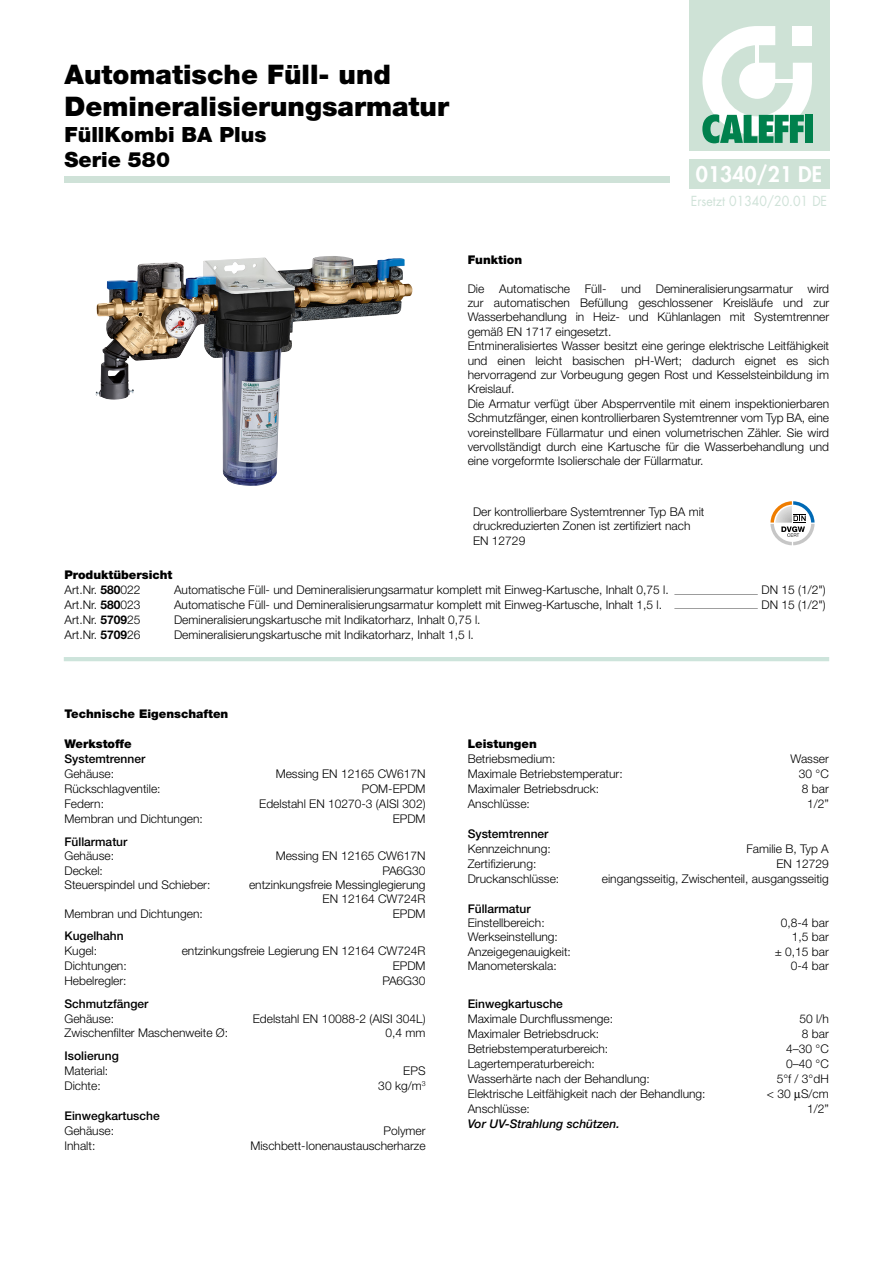
<style>
.page{position:relative;width:893px;height:1263px;background:#fff}
.page>*{position:absolute;margin:0;border:0;box-sizing:border-box;transform-origin:0 0}
.t1{font:900 27px/32.4px "Helvetica Neue LT Std";color:#000}
.t2{font:900 21px "Helvetica Neue LT Std";color:#000}
.t3{font:800 21px "Futura";color:#fff}
.Normale{font:13.5px "Futura Std";color:#cfe2d8;scale:.91 1}
.t4{font:300 12px/14.4px "Helvetica Neue LT Std";color:#000;text-align:justify}
.t5{font:500 12px "Helvetica Neue LT Std";color:#000}
.t6{font:900 12px "Helvetica Neue LT Std";color:#000}
.t7{font:italic 500 12px "Helvetica Neue LT Std";color:#000}
.s1{font-weight:700}
</style>
<div class="page">
<div style="left:689px;top:0;width:140px;height:151px;background:#cee2d6"></div>
<div style="left:689px;top:159px;width:140px;height:30px;background:#cee2d6"></div>
<svg style="left:702px;top:26px;width:110px;height:117px"></svg>
<div style="left:805px;top:115px;width:8px;height:28px;background:#00814d"></div>
<hr style="left:64px;top:657px;width:765px;height:4px;background:#cde4db">
<img style="left:96px;top:256px;width:236px;height:128px">
<hr style="left:674px;top:594px;width:84px;height:1px;background:#000">
<hr style="left:674px;top:608px;width:84px;height:1px;background:#000">
<div style="left:64px;top:176px;width:605px;height:7px;background:#cfe2d8"></div>
<svg style="left:770px;top:501px;width:45px;height:44px"></svg>
<p class="t1" style="left:65px;top:58px;width:386px">Automatische Füll- und<br>Demineralisierungsarmatur</p>
<p class="t2" style="left:65px;top:121px;width:203px">FüllKombi BA Plus</p>
<p class="t2" style="left:65px;top:147px;width:107px">Serie 580</p>
<p class="t3" style="left:696px;top:160px;width:128px">01340/21 DE</p>
<p class="Normale" style="left:691px;top:193px;width:151px">Ersetzt 01340/20.01 DE</p>
<p class="t6" style="left:468px;top:252px;width:56px">Funktion</p>
<p class="t4" style="left:468px;top:281px;width:363px">Die Automatische Füll- und Demineralisierungsarmatur wird zur automatischen Befüllung geschlossener Kreisläufe und zur Wasserbehandlung in Heiz- und Kühlanlagen mit Systemtrenner gemäß EN 1717 eingesetzt.</p>
<p class="t4" style="left:468px;top:338px;width:363px">Entmineralisiertes Wasser besitzt eine geringe elektrische Leitfähigkeit und einen leicht basischen pH-Wert; dadurch eignet es sich hervorragend zur Vorbeugung gegen Rost und Kesselsteinbildung im Kreislauf.</p>
<p class="t4" style="left:468px;top:396px;width:363px">Die Armatur verfügt über Absperrventile mit einem inspektionierbaren Schmutzfänger, einen kontrollierbaren Systemtrenner vom Typ BA, eine voreinstellbare Füllarmatur und einen volumetrischen Zähler. Sie wird vervollständigt durch eine Kartusche für die Wasserbehandlung und eine vorgeformte Isolierschale der Füllarmatur.</p>
<p class="t4" style="left:473px;top:504px;width:233px">Der kontrollierbare Systemtrenner Typ BA mit druckreduzierten Zonen ist zertifiziert nach</p>
<p class="t4" style="left:473px;top:533px;width:54px">EN 12729</p>
<p class="t6" style="left:65px;top:568px;width:109px">Produktübersicht</p>
<p class="t4" style="left:65px;top:583px;width:78px">Art.Nr. <span class="s1">580</span>022</p>
<p class="t4" style="left:174px;top:583px;width:496px">Automatische Füll- und Demineralisierungsarmatur komplett mit Einweg-Kartusche, Inhalt 0,75 l.</p>
<p class="t4" style="left:761px;top:583px;width:66px">DN 15 (1/2")</p>
<p class="t4" style="left:65px;top:598px;width:78px">Art.Nr. <span class="s1">580</span>023</p>
<p class="t4" style="left:174px;top:598px;width:490px">Automatische Füll- und Demineralisierungsarmatur komplett mit Einweg-Kartusche, Inhalt 1,5 l.</p>
<p class="t4" style="left:761px;top:598px;width:66px">DN 15 (1/2")</p>
<p class="t4" style="left:65px;top:613px;width:78px">Art.Nr. <span class="s1">5709</span>25</p>
<p class="t4" style="left:174px;top:613px;width:308px">Demineralisierungskartusche mit Indikatorharz, Inhalt 0,75 l.</p>
<p class="t4" style="left:65px;top:628px;width:78px">Art.Nr. <span class="s1">5709</span>26</p>
<p class="t4" style="left:174px;top:628px;width:301px">Demineralisierungskartusche mit Indikatorharz, Inhalt 1,5 l.</p>
<p class="t6" style="left:65px;top:707px;width:165px">Technische Eigenschaften</p>
<p class="t6" style="left:65px;top:737px;width:69px">Werkstoffe</p>
<p class="t5" style="left:65px;top:752px;width:82px">Systemtrenner</p>
<p class="t4" style="left:65px;top:766px;width:51px">Gehäuse:</p>
<p class="t4" style="left:276px;top:766px;width:151px">Messing EN 12165 CW617N</p>
<p class="t4" style="left:65px;top:781px;width:98px">Rückschlagventile:</p>
<p class="t4" style="left:362px;top:781px;width:65px">POM-EPDM</p>
<p class="t4" style="left:65px;top:796px;width:41px">Federn:</p>
<p class="t4" style="left:259px;top:796px;width:168px">Edelstahl EN 10270-3 (AISI 302)</p>
<p class="t4" style="left:65px;top:811px;width:140px">Membran und Dichtungen:</p>
<p class="t4" style="left:393px;top:811px;width:34px">EPDM</p>
<p class="t5" style="left:65px;top:834px;width:64px">Füllarmatur</p>
<p class="t4" style="left:65px;top:848px;width:51px">Gehäuse:</p>
<p class="t4" style="left:276px;top:848px;width:151px">Messing EN 12165 CW617N</p>
<p class="t4" style="left:65px;top:863px;width:40px">Deckel:</p>
<p class="t4" style="left:382px;top:863px;width:45px">PA6G30</p>
<p class="t4" style="left:65px;top:877px;width:147px">Steuerspindel und Schieber:</p>
<p class="t4" style="left:249px;top:877px;width:178px">entzinkungsfreie Messinglegierung</p>
<p class="t4" style="left:323px;top:892px;width:104px">EN 12164 CW724R</p>
<p class="t4" style="left:65px;top:906px;width:140px">Membran und Dichtungen:</p>
<p class="t4" style="left:393px;top:906px;width:34px">EPDM</p>
<p class="t5" style="left:65px;top:929px;width:61px">Kugelhahn</p>
<p class="t4" style="left:65px;top:943px;width:34px">Kugel:</p>
<p class="t4" style="left:182px;top:943px;width:245px">entzinkungsfreie Legierung EN 12164 CW724R</p>
<p class="t4" style="left:65px;top:958px;width:64px">Dichtungen:</p>
<p class="t4" style="left:393px;top:958px;width:34px">EPDM</p>
<p class="t4" style="left:65px;top:973px;width:64px">Hebelregler:</p>
<p class="t4" style="left:382px;top:973px;width:45px">PA6G30</p>
<p class="t5" style="left:65px;top:996px;width:86px">Schmutzfänger</p>
<p class="t4" style="left:65px;top:1011px;width:51px">Gehäuse:</p>
<p class="t4" style="left:253px;top:1011px;width:174px">Edelstahl EN 10088-2 (AISI 304L)</p>
<p class="t4" style="left:65px;top:1025px;width:165px">Zwischenfilter Maschenweite Ø:</p>
<p class="t4" style="left:386px;top:1025px;width:42px">0,4 mm</p>
<p class="t5" style="left:65px;top:1048px;width:56px">Isolierung</p>
<p class="t4" style="left:65px;top:1063px;width:45px">Material:</p>
<p class="t4" style="left:403px;top:1063px;width:24px">EPS</p>
<p class="t4" style="left:65px;top:1078px;width:38px">Dichte:</p>
<p class="t4" style="left:378px;top:1078px;width:49px">30 kg/m<sup>3</sup></p>
<p class="t5" style="left:65px;top:1108px;width:97px">Einwegkartusche</p>
<p class="t4" style="left:65px;top:1123px;width:51px">Gehäuse:</p>
<p class="t4" style="left:384px;top:1123px;width:44px">Polymer</p>
<p class="t4" style="left:65px;top:1138px;width:32px">Inhalt:</p>
<p class="t4" style="left:250px;top:1138px;width:177px">Mischbett-Ionenaustauscherharze</p>
<p class="t6" style="left:468px;top:737px;width:71px">Leistungen</p>
<p class="t4" style="left:468px;top:751px;width:89px">Betriebsmedium:</p>
<p class="t4" style="left:790px;top:751px;width:40px">Wasser</p>
<p class="t4" style="left:468px;top:766px;width:156px">Maximale Betriebstemperatur:</p>
<p class="t4" style="left:799px;top:766px;width:31px">30 °C</p>
<p class="t4" style="left:468px;top:781px;width:133px">Maximaler Betriebsdruck:</p>
<p class="t4" style="left:802px;top:781px;width:28px">8 bar</p>
<p class="t4" style="left:468px;top:796px;width:64px">Anschlüsse:</p>
<p class="t4" style="left:807px;top:796px;width:23px">1/2”</p>
<p class="t5" style="left:468px;top:827px;width:82px">Systemtrenner</p>
<p class="t4" style="left:468px;top:841px;width:84px">Kennzeichnung:</p>
<p class="t4" style="left:746px;top:841px;width:84px">Familie B, Typ A</p>
<p class="t4" style="left:468px;top:856px;width:70px">Zertifizierung:</p>
<p class="t4" style="left:776px;top:856px;width:54px">EN 12729</p>
<p class="t4" style="left:468px;top:871px;width:93px">Druckanschlüsse:</p>
<p class="t4" style="left:602px;top:871px;width:228px">eingangsseitig, Zwischenteil, ausgangsseitig</p>
<p class="t5" style="left:468px;top:901px;width:64px">Füllarmatur</p>
<p class="t4" style="left:468px;top:915px;width:78px">Einstellbereich:</p>
<p class="t4" style="left:781px;top:915px;width:50px">0,8-4 bar</p>
<p class="t4" style="left:468px;top:930px;width:92px">Werkseinstellung:</p>
<p class="t4" style="left:792px;top:930px;width:38px">1,5 bar</p>
<p class="t4" style="left:468px;top:944px;width:105px">Anzeigegenauigkeit:</p>
<p class="t4" style="left:775px;top:944px;width:56px">± 0,15 bar</p>
<p class="t4" style="left:468px;top:958px;width:90px">Manometerskala:</p>
<p class="t4" style="left:791px;top:958px;width:40px">0-4 bar</p>
<p class="t5" style="left:468px;top:996px;width:97px">Einwegkartusche</p>
<p class="t4" style="left:468px;top:1011px;width:147px">Maximale Durchflussmenge:</p>
<p class="t4" style="left:799px;top:1011px;width:31px">50 l/h</p>
<p class="t4" style="left:468px;top:1026px;width:133px">Maximaler Betriebsdruck:</p>
<p class="t4" style="left:802px;top:1026px;width:28px">8 bar</p>
<p class="t4" style="left:468px;top:1041px;width:142px">Betriebstemperaturbereich:</p>
<p class="t4" style="left:786px;top:1041px;width:44px">4–30 °C</p>
<p class="t4" style="left:468px;top:1056px;width:129px">Lagertemperaturbereich:</p>
<p class="t4" style="left:786px;top:1056px;width:44px">0–40 °C</p>
<p class="t4" style="left:468px;top:1071px;width:184px">Wasserhärte nach der Behandlung:</p>
<p class="t4" style="left:777px;top:1071px;width:54px">5°f / 3°dH</p>
<p class="t4" style="left:468px;top:1086px;width:239px">Elektrische Leitfähigkeit nach der Behandlung:</p>
<p class="t4" style="left:767px;top:1086px;width:63px">&lt; 30 S/cm</p>
<p class="t4" style="left:468px;top:1101px;width:64px">Anschlüsse:</p>
<p class="t4" style="left:807px;top:1101px;width:23px">1/2”</p>
<p class="t7" style="left:468px;top:1116px;width:154px">Vor UV-Strahlung schützen.</p>
</div>
